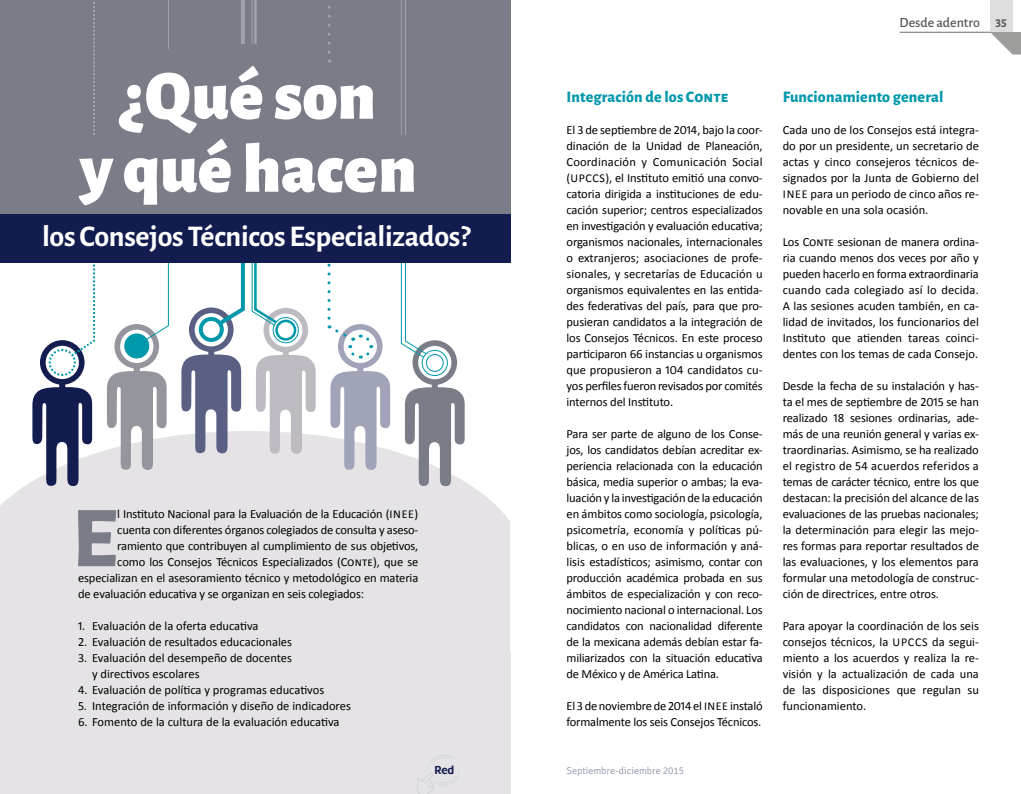
<style>
.page{position:relative;width:1021px;height:794px;background:#fff}
.page>*{position:absolute;margin:0;border:0;box-sizing:border-box;transform-origin:0 0}
.t1{font:800 86.9px "Alegreya Sans";color:#7a7d88}
.t2{font:900 70px/73px "Alegreya Sans";letter-spacing:.005em;color:#fff;text-align:center}
.t3{font:700 30px "Alegreya Sans";letter-spacing:-.01em;color:#fff}
.t4{font:800 16px "Alegreya Sans";letter-spacing:.01em;color:#0098ab}
.t5{font:500 14px "Alegreya Sans";color:#575756}
.t6{font:12.5px/16px "Calibri";letter-spacing:-.01em;color:#000;text-align:justify}
.t7{font:12px "Amelia Basic Bold";color:#131c4e}
.t8{font:300 10px "Signika Negative";color:#898ea6}
.s1{font-size:12px}
.s2{font-weight:700;font-size:13px}
.s3{font-family:"Alegreya Sans SC"}
</style>
<div class="page">
<svg style="left:0;top:431px;width:511px;height:270px;background:#e8e6e9"></svg>
<svg style="left:32px;top:262px;width:64px;height:224px"></svg>
<svg style="left:107px;top:262px;width:62px;height:208px"></svg>
<svg style="left:181px;top:262px;width:134px;height:192px"></svg>
<svg style="left:329px;top:324px;width:61px;height:146px"></svg>
<svg style="left:327px;top:262px;width:3px;height:56px"></svg>
<svg style="left:400px;top:262px;width:64px;height:224px"></svg>
<div style="left:0;top:0;width:510px;height:230px;background:#7a7d88"></div>
<div style="left:0;top:550px;width:510px;height:244px;background:#e5e3e6"></div>
<div style="left:0;top:214px;width:510px;height:48px;background:#131c4e"></div>
<svg style="left:93px;top:2px;width:2px;height:133px"></svg>
<hr style="left:168px;top:0;width:1px;height:49px;background:#fff">
<hr style="left:241px;top:0;width:4px;height:44px;background:#a1a3ab">
<hr style="left:254px;top:0;width:3px;height:44px;background:#fff">
<hr style="left:252px;top:0;width:1px;height:44px;background:#fff">
<svg style="left:327px;top:6px;width:3px;height:46px"></svg>
<hr style="left:405px;top:0;width:1px;height:135px;background:#fff">
<hr style="left:401px;top:0;width:1px;height:135px;background:#fff">
<div style="left:510px;top:480px;width:43px;height:172px;background:#fff"></div>
<hr style="left:899px;top:32px;width:95px;height:1px;background:#706f6f">
<div style="left:989px;top:0;width:23px;height:32px;background:#dedede"></div>
<svg style="left:989px;top:32px;width:31px;height:23px"></svg>
<svg style="left:417px;top:755px;width:42px;height:39px"></svg>
<h2 class="t2" style="left:80px;top:54px;width:338px">¿Qué son<br>y qué hacen</h2>
<h3 class="t3" style="left:42px;top:214px;width:430px">los Consejos Técnicos Especializados?</h3>
<h1 class="t1" style="left:72px;top:472px;width:47px">E</h1>
<p class="t6" style="left:117px;top:506px;width:302px">l Instituto Nacional para la Evaluación de la Educación (<span class="s1">INEE</span>)</p>
<p class="t6" style="left:117px;top:522px;width:302px">cuenta con diferentes órganos colegiados de consulta y aseso-</p>
<p class="t6" style="left:117px;top:538px;width:302px">ramiento que contribuyen al cumplimiento de sus objetivos,</p>
<p class="t6" style="left:117px;top:554px;width:302px">como los Consejos Técnicos Especializados (Conte), que se</p>
<p class="t6" style="left:78px;top:570px;width:342px">especializan en el asesoramiento técnico y metodológico en materia</p>
<p class="t6" style="left:78px;top:586px;width:288px">de evaluación educativa y se organizan en seis colegiados:</p>
<p class="t6" style="left:78px;top:618px;width:182px">1. Evaluación de la oferta educativa</p>
<p class="t6" style="left:78px;top:634px;width:215px">2. Evaluación de resultados educacionales</p>
<p class="t6" style="left:92px;top:650px;width:201px;text-indent:-14px">3. Evaluación del desempeño de docentes y directivos escolares</p>
<p class="t6" style="left:78px;top:682px;width:248px">4. Evaluación de política y programas educativos</p>
<p class="t6" style="left:78px;top:698px;width:274px">5. Integración de información y diseño de indicadores</p>
<p class="t6" style="left:78px;top:714px;width:263px">6. Fomento de la cultura de la evaluación educativa</p>
<p class="t7" style="left:434px;top:763px;width:21px">Red</p>
<p class="t5" style="left:899px;top:13px;width:109px">Desde adentro <span class="s2">35</span></p>
<p class="t4" style="left:566px;top:85px;width:163px">Integración de los C<span class="s3">onte</span></p>
<p class="t6" style="left:566px;top:122px;width:198px">El 3 de septiembre de 2014, bajo la coor&shy;dinación de la Unidad de Planeación, Coordinación y Comunicación Social (<span class="s1">UPCCS</span>), el Instituto emitió una convo&shy;catoria dirigida a instituciones de edu&shy;cación superior; centros especializados en investigación y evaluación educativa; organismos nacionales, internacionales o extranjeros; asociaciones de profe&shy;sionales, y secretarías de Educación u organismos equivalentes en las entida&shy;des federativas del país, para que pro&shy;pusieran candidatos a la integración de los Consejos Técnicos. En este proceso participaron 66 instancias u organismos que propusieron a 104 candidatos cu&shy;yos perfiles fueron revisados por comités internos del Instituto.</p>
<p class="t6" style="left:566px;top:426px;width:198px">Para ser parte de alguno de los Conse&shy;jos, los candidatos debían acreditar ex&shy;periencia relacionada con la educación básica, media superior o ambas; la eva&shy;luación y la investigación de la educación en ámbitos como sociología, psicología, psicometría, economía y políticas pú&shy;blicas, o en uso de información y aná&shy;lisis estadísticos; asimismo, contar con producción académica probada en sus ámbitos de especialización y con reco&shy;nocimiento nacional o internacional. Los candidatos con nacionalidad diferente de la mexicana además debían estar fa&shy;miliarizados con la situación educativa de México y de América Latina.</p>
<p class="t6" style="left:566px;top:698px;width:198px">El 3 de noviembre de 2014 el <span class="s1">INEE</span> instaló formalmente los seis Consejos Técnicos.</p>
<p class="t8" style="left:566px;top:765px;width:119px">Septiembre-diciembre 2015</p>
<p class="t4" style="left:782px;top:85px;width:162px">Funcionamiento general</p>
<p class="t6" style="left:782px;top:122px;width:198px">Cada uno de los Consejos está integra&shy;do por un presidente, un secretario de actas y cinco consejeros técnicos de&shy;signados por la Junta de Gobierno del <span class="s1">INEE</span> para un periodo de cinco años re&shy;novable en una sola ocasión.</p>
<p class="t6" style="left:782px;top:234px;width:198px">Los Conte sesionan de manera ordina&shy;ria cuando menos dos veces por año y pueden hacerlo en forma extraordinaria cuando cada colegiado así lo decida.<br>A las sesiones acuden también, en ca&shy;lidad de invitados, los funcionarios del Instituto que atienden tareas coinci&shy;dentes con los temas de cada Consejo.</p>
<p class="t6" style="left:782px;top:378px;width:198px">Desde la fecha de su instalación y has&shy;ta el mes de septiembre de 2015 se han realizado 18 sesiones ordinarias, ade&shy;más de una reunión general y varias ex&shy;traordinarias. Asimismo, se ha realizado el registro de 54 acuerdos referidos a temas de carácter técnico, entre los que destacan: la precisión del alcance de las evaluaciones de las pruebas nacionales; la determinación para elegir las mejo&shy;res formas para reportar resultados de las evaluaciones, y los elementos para formular una metodología de construc&shy;ción de directrices, entre otros.</p>
<p class="t6" style="left:782px;top:618px;width:198px">Para apoyar la coordinación de los seis consejos técnicos, la <span class="s1">UPCCS</span> da segui&shy;miento a los acuerdos y realiza la re&shy;visión y la actualización de cada una de las disposiciones que regulan su funcionamiento.</p>
</div>
